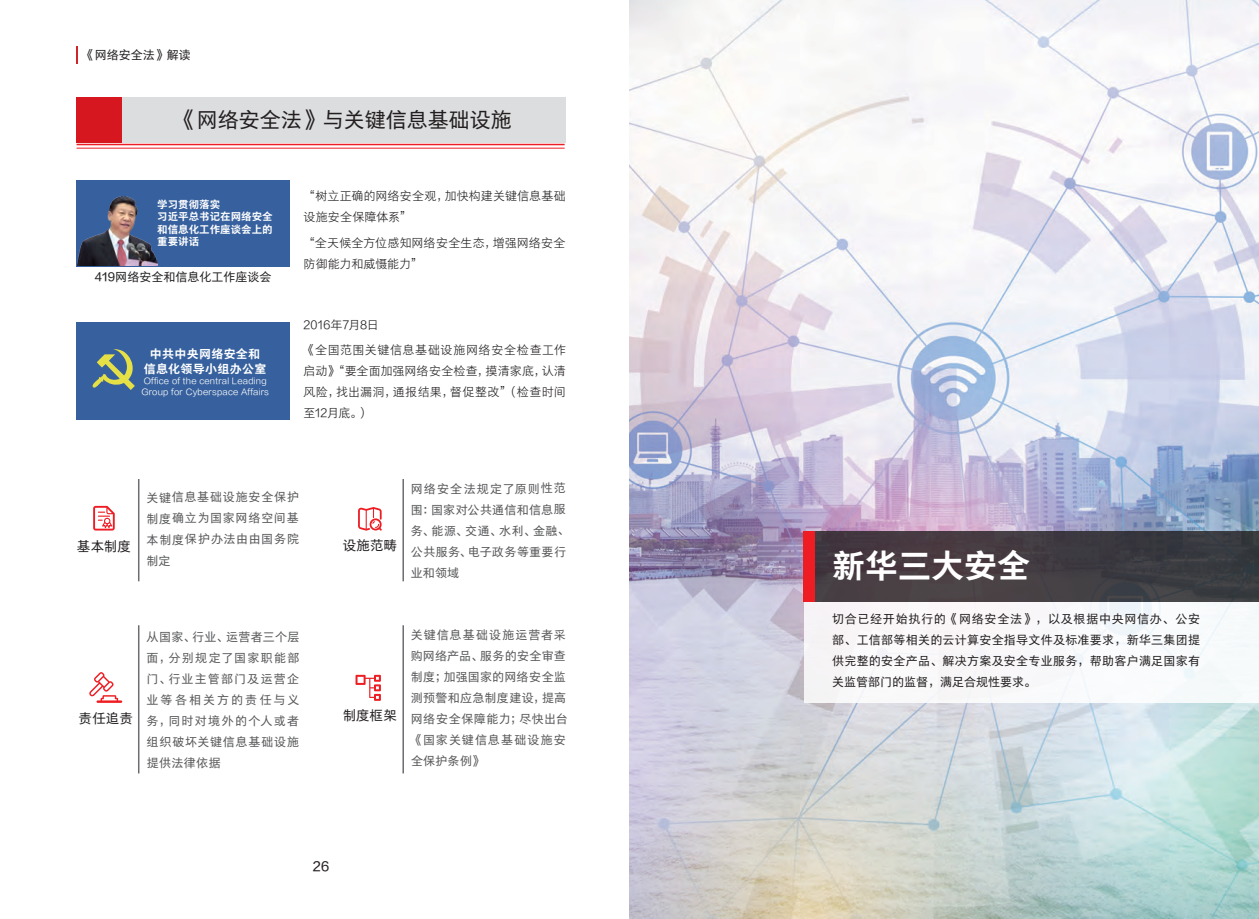
<style>
.page{position:relative;width:1259px;height:919px;background:#fff}
.page>*{position:absolute;margin:0;border:0;box-sizing:border-box;transform-origin:0 0}
.t1{font:33px "FZYOUH CUJW GB1 0";color:#fff}
.t2{font:21px "FZYOUH JW GB1 0";color:#231f20}
.t3{font:13.5px "FZYOUH JW GB1 0";color:#231f20}
.t4{font:12px/21px "FZYOUH JW GB1 0";color:#231f20;text-align:justify}
.t5{font:12px/21px "FZYOUH XIJW GB1 0";letter-spacing:.015em;color:#231f20}
.t6{font:12px/21px "FZYOUH JW GB1 0";letter-spacing:.055em;color:#57585a;text-align:justify}
.t7{font:12px/21px "FZYOUH JW GB1 0";letter-spacing:.03em;color:#57585a}
.t8{font:12px/21px "FZYOUH JW GB1 0";letter-spacing:.035em;color:#57585a}
.t9{font:12px/25.5px "FZYOUH XIJW GB1 0";letter-spacing:.04em;color:#231f20}
.t10{font:12px/14.4px "FZYOUH CUJW GB1 0";letter-spacing:.025em;color:#fff;text-align:center}
.t11{font:10.5px/12.6px "FZYOUH CUJW GB1 0";color:#fff}
.t12{font:9px/10.8px "FZYOUH XIJW GB1 0";letter-spacing:.025em;color:#fff}
</style>
<div class="page">
<div style="left:77px;top:180px;width:213px;height:86px;background:#37619e"></div>
<img style="left:629px;top:0;width:630px;height:918px">
<div style="left:77px;top:98px;width:45px;height:45px;background:#d7171f"></div>
<div style="left:122px;top:98px;width:444px;height:45px;background:#dcdddf"></div>
<hr style="left:77px;top:144px;width:487px;height:1px;background:#ee1d23">
<hr style="left:77px;top:148px;width:487px;height:1px;background:#ee1d23">
<svg style="left:77px;top:46px;width:1px;height:18px"></svg>
<div style="left:804px;top:531px;width:455px;height:71px;background:linear-gradient(to right,#4c3c42,#383c41)"></div>
<div style="left:803px;top:531px;width:12px;height:71px;background:#ee1d23"></div>
<div style="left:804px;top:602px;width:455px;height:101px;background:#f9f8fa"></div>
<hr style="left:138px;top:479px;width:1px;height:102px;background:#6c6d70">
<hr style="left:138px;top:625px;width:1px;height:148px;background:#6c6d70">
<hr style="left:402px;top:625px;width:2px;height:148px;background:#6c6d70">
<hr style="left:402px;top:479px;width:2px;height:102px;background:#6c6d70">
<svg style="left:93px;top:506px;width:22px;height:24px"></svg>
<svg style="left:358px;top:507px;width:24px;height:23px"></svg>
<svg style="left:89px;top:672px;width:33px;height:30px"></svg>
<svg style="left:355px;top:674px;width:26px;height:26px"></svg>
<div style="left:77px;top:322px;width:213px;height:97px;background:#37619e"></div>
<svg style="left:92px;top:349px;width:43px;height:41px"></svg>
<img style="left:78px;top:196px;width:79px;height:69px">
<p class="t4" style="left:83px;top:45px;width:110px">《网络安全法》解读</p>
<h2 class="t2" style="left:176px;top:108px;width:338px">《网络安全法》与关键信息基础设施</h2>
<p class="t11" style="left:157px;top:198px;width:117px">学习贯彻落实<br>习近平总书记在网络安全和信息化工作座谈会上的重要讲话</p>
<p class="t4" style="left:95px;top:267px;width:178px">419网络安全和信息化工作座谈会</p>
<p class="t10" style="left:144px;top:347px;width:124px">中共中央网络安全和信息化领导小组办公室</p>
<p class="t12" style="left:141px;top:375px;width:129px">Office of the central Leading<br>Group for Cyberspace Affairs</p>
<p class="t5" style="left:303px;top:186px;width:264px">“树立正确的网络安全观，加快构建关键信息基础设施安全保障体系”</p>
<p class="t5" style="left:303px;top:232px;width:263px">“全天候全方位感知网络安全生态，增强网络安全防御能力和威慑能力”</p>
<p class="t9" style="left:303px;top:312px;width:264px">2016年7月8日<br>《全国范围关键信息基础设施网络安全检查工作</p>
<p class="t5" style="left:303px;top:361px;width:264px;text-align:justify">启动》“要全面加强网络安全检查，摸清家底，认清风险，找出漏洞，通报结果，督促整改”（检查时间至12月底。）</p>
<p class="t6" style="left:146px;top:487px;width:154px">关键信息基础设施安全保护制度确立为国家网络空间基本制度保护办法由由国务院制定</p>
<p class="t8" style="left:411px;top:478px;width:160px">网络安全法规定了原则性范围：国家对公共通信和信息服务、能源、交通、水利、金融、公共服务、电子政务等重要行业和领域</p>
<p class="t3" style="left:77px;top:539px;width:56px">基本制度</p>
<p class="t3" style="left:343px;top:537px;width:56px">设施范畴</p>
<p class="t6" style="left:146px;top:626px;width:155px">从国家、行业、运营者三个层面，分别规定了国家职能部门、行业主管部门及运营企业等各相关方的责任与义务，同时对境外的个人或者组织破坏关键信息基础设施提供法律依据</p>
<p class="t7" style="left:411px;top:624px;width:159px">关键信息基础设施运营者采购网络产品、服务的安全审查制度；加强国家的网络安全监测预警和应急制度建设，提高网络安全保障能力；尽快出台《国家关键信息基础设施安全保护条例》</p>
<p class="t3" style="left:79px;top:711px;width:56px">责任追责</p>
<p class="t3" style="left:343px;top:708px;width:56px">制度框架</p>
<p class="t3" style="left:313px;top:859px;width:18px">26</p>
<h1 class="t1" style="left:832px;top:547px;width:199px">新华三大安全</h1>
<p class="t4" style="left:832px;top:608px;width:369px">切合已经开始执行的《网络安全法》，以及根据中央网信办、公安部、工信部等相关的云计算安全指导文件及标准要求，新华三集团提供完整的安全产品、解决方案及安全专业服务，帮助客户满足国家有关监管部门的监督，满足合规性要求。</p>
</div>
